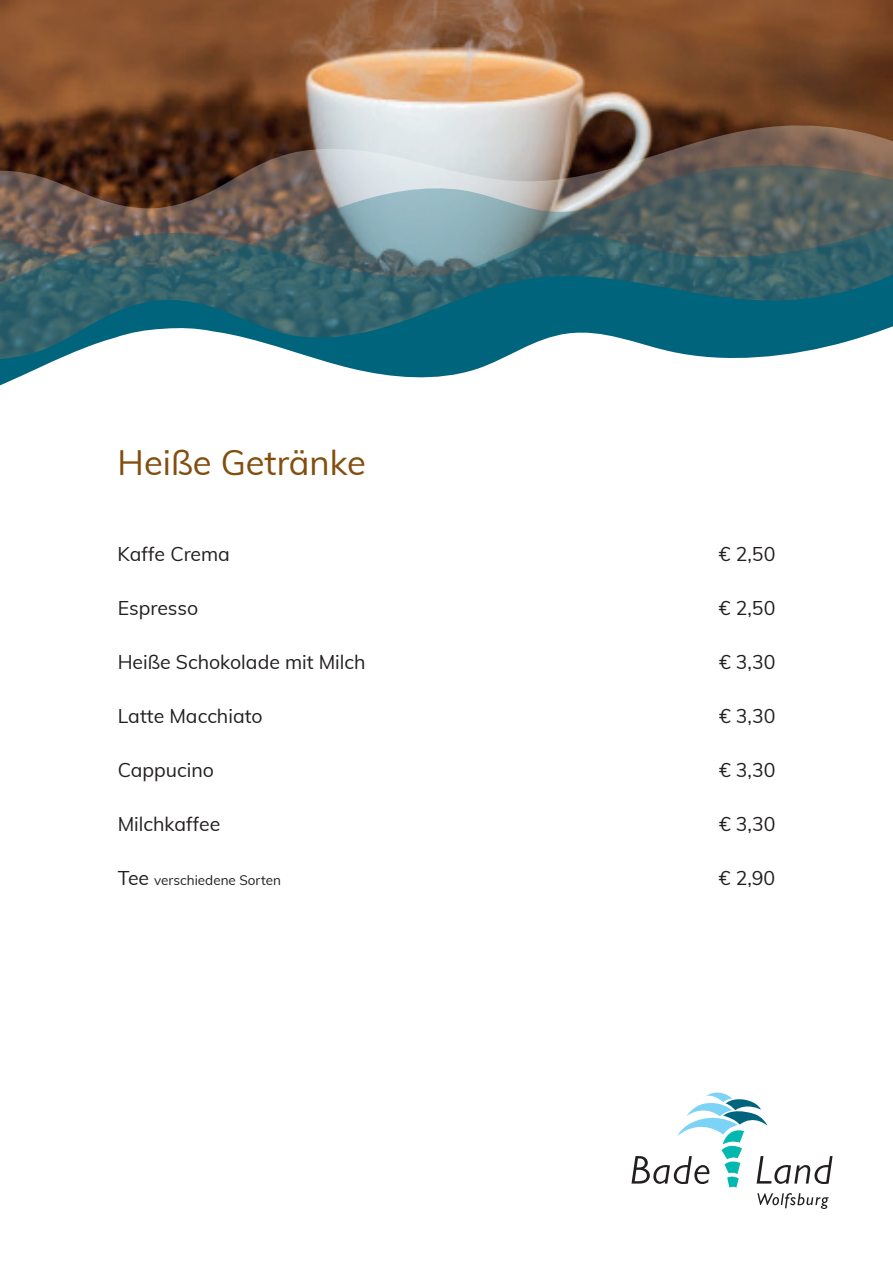
<style>
.page{position:relative;width:893px;height:1263px;background:#fff}
.page>*{position:absolute;margin:0;border:0;box-sizing:border-box;transform-origin:0 0}
.t1{font:34.5px "Muli";color:#834d0d}
.t2{font:19.5px "Muli";color:#231f20}
.t3{font:13.5px "Muli";color:#231f20}
.s1{font-size:19.5px}
</style>
<div class="page">
<img style="left:0;top:0;width:893px;height:49px">
<svg style="left:631px;top:1092px;width:202px;height:117px"></svg>
<svg style="left:0;top:49px;width:893px;height:72px;background:#976b4a"></svg>
<svg style="left:0;top:121px;width:893px;height:41px;background:#7b665a"></svg>
<svg style="left:0;top:162px;width:893px;height:54px;background:#78736d"></svg>
<svg style="left:0;top:216px;width:893px;height:43px;background:#5c6e70"></svg>
<svg style="left:0;top:259px;width:893px;height:55px;background:#286370"></svg>
<svg style="left:0;top:314px;width:893px;height:72px"></svg>
<h1 class="t1" style="left:118px;top:438px;width:250px">Heiße Getränke</h1>
<p class="t2" style="left:118px;top:539px;width:114px">Kaffe Crema</p>
<p class="t2" style="left:719px;top:539px;width:58px">€ 2,50</p>
<p class="t2" style="left:118px;top:593px;width:82px">Espresso</p>
<p class="t2" style="left:719px;top:593px;width:58px">€ 2,50</p>
<p class="t2" style="left:118px;top:647px;width:249px">Heiße Schokolade mit Milch</p>
<p class="t2" style="left:719px;top:647px;width:58px">€ 3,30</p>
<p class="t2" style="left:118px;top:701px;width:147px">Latte Macchiato</p>
<p class="t2" style="left:719px;top:701px;width:58px">€ 3,30</p>
<p class="t2" style="left:118px;top:755px;width:98px">Cappucino</p>
<p class="t2" style="left:719px;top:755px;width:58px">€ 3,30</p>
<p class="t2" style="left:118px;top:809px;width:104px">Milchkaffee</p>
<p class="t2" style="left:719px;top:809px;width:58px">€ 3,30</p>
<p class="t3" style="left:118px;top:870px;width:165px"><span class="s1">Tee</span> verschiedene Sorten</p>
<p class="t2" style="left:719px;top:863px;width:58px">€ 2,90</p>
</div>
